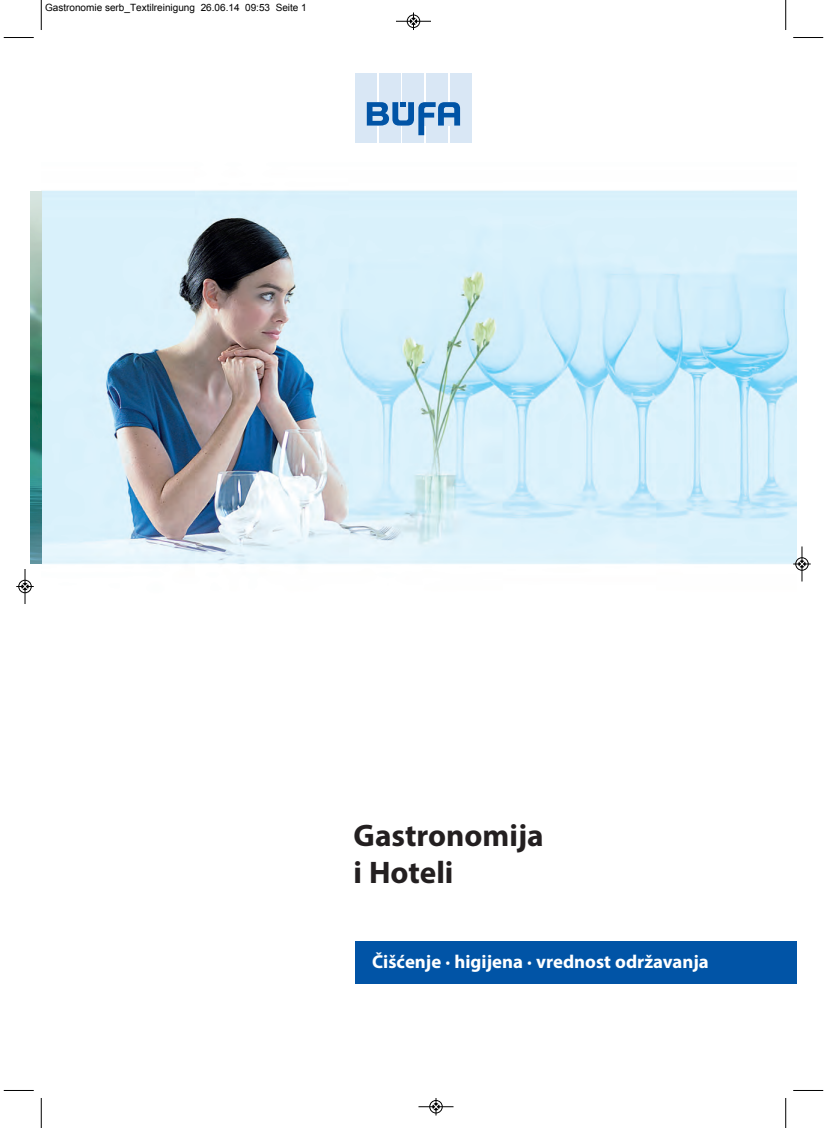
<style>
.page{position:relative;width:827px;height:1128px;background:#fff}
.page>*{position:absolute;margin:0;border:0;box-sizing:border-box;transform-origin:0 0}
.t1{font:700 31.25px/36.2px "Myriad Pro";color:#231f20}
.t2{font:700 18.75px "Myriad Pro";color:#fff}
.t3{font:10px "Arial";color:#000}
</style>
<div class="page">
<img style="left:41px;top:190px;width:755px;height:374px">
<div style="left:355px;top:73px;width:22px;height:70px;background:#d9e7f5"></div>
<div style="left:379px;top:73px;width:21px;height:70px;background:#d9e7f5"></div>
<div style="left:402px;top:73px;width:22px;height:70px;background:#d9e7f5"></div>
<div style="left:426px;top:73px;width:22px;height:70px;background:#d9e7f5"></div>
<div style="left:450px;top:73px;width:22px;height:70px;background:#d9e7f5"></div>
<svg style="left:367px;top:102px;width:93px;height:33px"></svg>
<img style="left:31px;top:192px;width:10px;height:372px">
<div style="left:355px;top:941px;width:441px;height:43px;background:#0154a6"></div>
<hr style="left:41px;top:0;width:1px;height:30px;background:#000">
<hr style="left:4px;top:37px;width:30px;height:1px;background:#000">
<hr style="left:785px;top:0;width:1px;height:30px;background:#000">
<hr style="left:793px;top:37px;width:30px;height:1px;background:#000">
<hr style="left:41px;top:1097px;width:1px;height:30px;background:#000">
<hr style="left:4px;top:1090px;width:30px;height:1px;background:#000">
<hr style="left:785px;top:1097px;width:1px;height:30px;background:#000">
<hr style="left:793px;top:1090px;width:30px;height:1px;background:#000">
<hr style="left:396px;top:21px;width:35px;height:1px;background:#000">
<div style="left:407px;top:15px;width:13px;height:13px;border:1px solid #000;border-radius:50%"></div>
<div style="left:410px;top:18px;width:7px;height:7px;background:#000;border-radius:50%"></div>
<svg style="left:410px;top:12px;width:6px;height:18px"></svg>
<div style="left:429px;top:1099px;width:13px;height:14px;border:1px solid #fff;border-radius:50%"></div>
<hr style="left:418px;top:1106px;width:35px;height:1px;background:#000">
<div style="left:429px;top:1100px;width:13px;height:13px;border:1px solid #000;border-radius:50%"></div>
<svg style="left:433px;top:1098px;width:6px;height:17px"></svg>
<div style="left:18px;top:580px;width:14px;height:13px;border:1px solid #fff;border-radius:50%"></div>
<hr style="left:25px;top:569px;width:1px;height:35px;background:#000">
<div style="left:19px;top:580px;width:12px;height:13px;border:1px solid #000;border-radius:50%"></div>
<svg style="left:16px;top:583px;width:18px;height:6px"></svg>
<hr style="left:801px;top:546px;width:1px;height:35px;background:#000">
<div style="left:795px;top:557px;width:13px;height:13px;border:1px solid #000;border-radius:50%"></div>
<svg style="left:793px;top:560px;width:17px;height:7px"></svg>
<p class="t3" style="left:45px;top:1px;width:263px">Gastronomie serb_Textilreinigung 26.06.14 09:53 Seite 1</p>
<h1 class="t1" style="left:353px;top:816px;width:192px">Gastronomija i Hoteli</h1>
<h2 class="t2" style="left:372px;top:948px;width:338px">Čišćenje · higijena · vrednost održavanja</h2>
</div>
